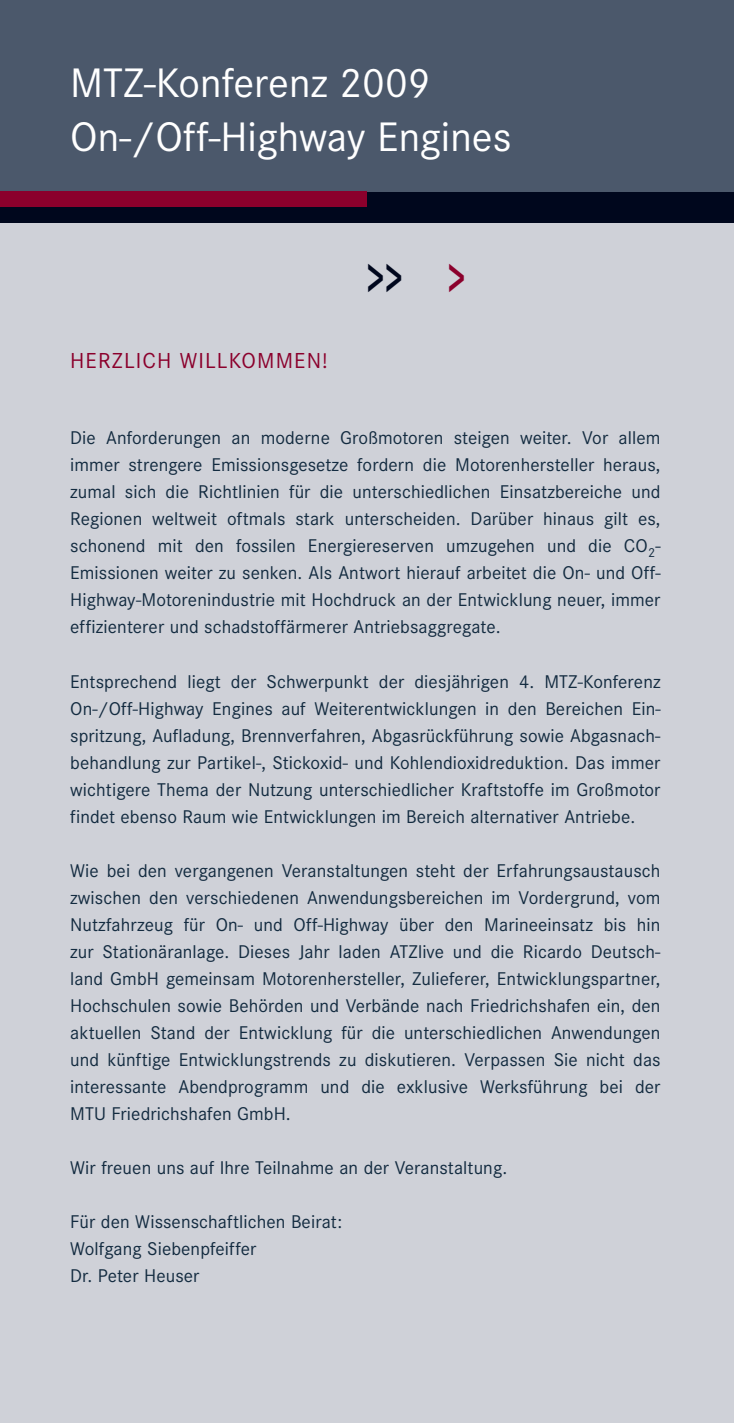
<style>
.page{position:relative;width:734px;height:1423px;background:#fff}
.page>*{position:absolute;margin:0;border:0;box-sizing:border-box;transform-origin:0 0}
.t1{font:600 56.25px "Corporate S";color:#00071d;scale:.6 1}
.t2{font:42.75px/54px "Corporate S";color:#fff}
.t3{font:22.5px "Corporate S";letter-spacing:.05em;color:#8b002c}
.t4{font:19.12px/27px "Corporate S";letter-spacing:.005em;color:#132b40;text-align:justify}
.s1{color:#8b002c}
</style>
<div class="page">
<div style="left:0;top:0;width:733px;height:1422px;background:#cfd1d8"></div>
<div style="left:0;top:191px;width:733px;height:32px;background:#00071d"></div>
<div style="left:0;top:0;width:733px;height:191px;background:#4b586b"></div>
<div style="left:0;top:191px;width:367px;height:16px;background:#8b002c"></div>
<h2 class="t2" style="left:70px;top:60px;width:442px">MTZ-Konferenz 2009<br>On-/Off-Highway Engines</h2>
<p class="t3" style="left:70px;top:351px;width:259px">HERZLICH WILLKOMMEN!</p>
<h1 class="t1" style="left:367px;top:256px;width:165px">&gt;&gt; <span class="s1">&gt;</span></h1>
<p class="t4" style="left:70px;top:426px;width:591px">Die Anforderungen an moderne Großmotoren steigen weiter. Vor allem immer strengere Emissionsgesetze fordern die Motorenhersteller heraus, zumal sich die Richtlinien für die unterschiedlichen Einsatzbereiche und Regionen weltweit oftmals stark unterscheiden. Darüber hinaus gilt es, schonend mit den fossilen Energiereserven umzugehen und die CO<sub>2</sub>- Emissionen weiter zu senken. Als Antwort hierauf arbeitet die On- und Off-Highway-Motorenindustrie mit Hochdruck an der Entwicklung neuer, immer effizienterer und schadstoffärmerer Antriebsaggregate.</p>
<p class="t4" style="left:70px;top:669px;width:592px">Entsprechend liegt der Schwerpunkt der diesjährigen 4. MTZ-Konferenz On-/Off-Highway Engines auf Weiterentwicklungen in den Bereichen Ein&shy;spritzung, Aufladung, Brennverfahren, Abgasrückführung sowie Abgasnach&shy;behandlung zur Partikel-, Stickoxid- und Kohlendioxidreduktion. Das immer wichtigere Thema der Nutzung unterschiedlicher Kraftstoffe im Großmotor findet ebenso Raum wie Entwicklungen im Bereich alternativer Antriebe.</p>
<p class="t4" style="left:70px;top:858px;width:591px">Wie bei den vergangenen Veranstaltungen steht der Erfahrungsaustausch zwischen den verschiedenen Anwendungsbereichen im Vordergrund, vom Nutzfahrzeug für On- und Off-Highway über den Marineeinsatz bis hin zur Stationäranlage. Dieses Jahr laden ATZlive und die Ricardo Deutsch&shy;land GmbH gemeinsam Motorenhersteller, Zulieferer, Entwicklungspartner, Hochschulen sowie Behörden und Verbände nach Friedrichshafen ein, den aktuellen Stand der Entwicklung für die unterschiedlichen Anwendungen und künftige Entwicklungstrends zu diskutieren. Verpassen Sie nicht das interessante Abendprogramm und die exklusive Werksführung bei der MTU Friedrichshafen GmbH.</p>
<p class="t4" style="left:70px;top:1155px;width:438px">Wir freuen uns auf Ihre Teilnahme an der Veranstaltung.</p>
<p class="t4" style="left:70px;top:1209px;width:273px;text-align:left">Für den Wissenschaftlichen Beirat:<br>Wolfgang Siebenpfeiffer<br>Dr. Peter Heuser</p>
</div>
